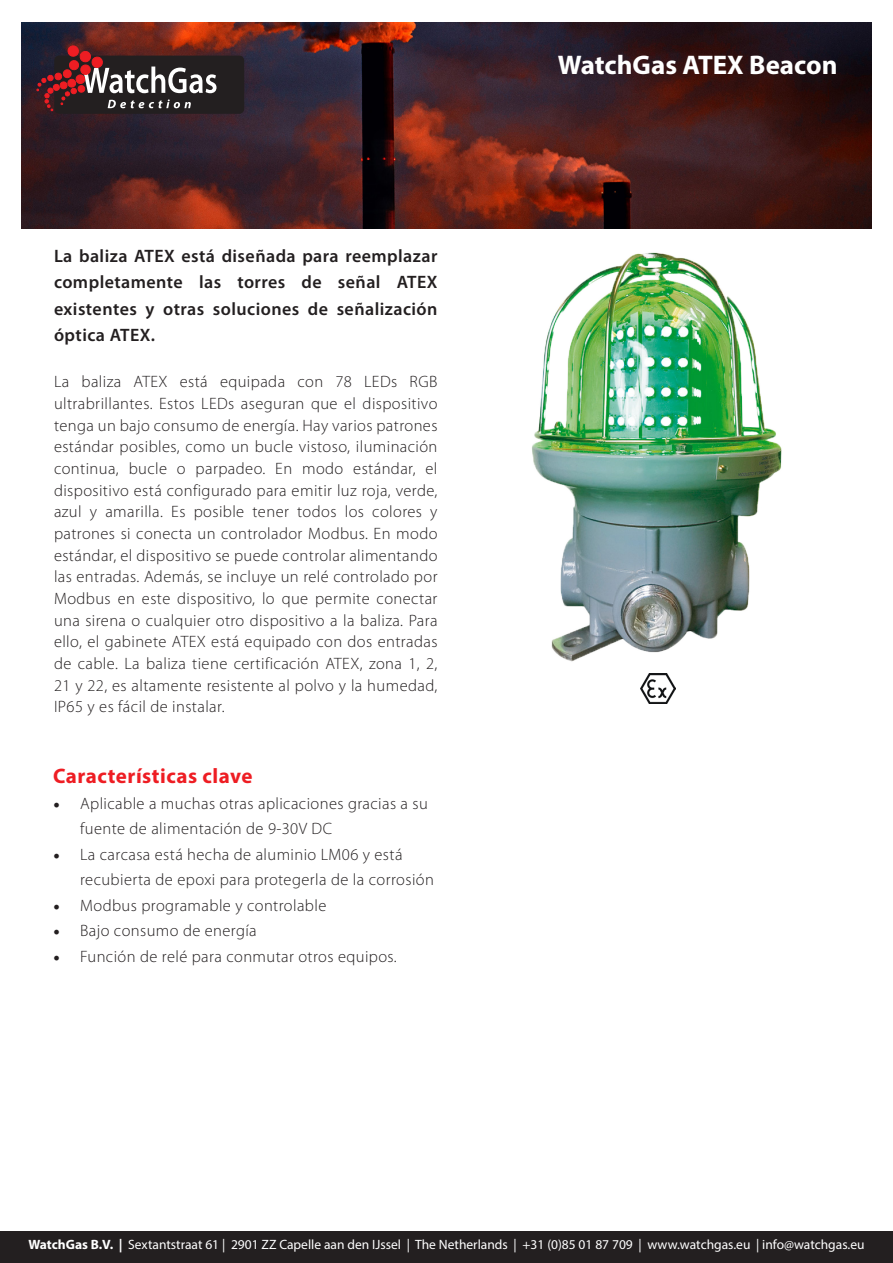
<style>
.page{position:relative;width:893px;height:1263px;background:#fff}
.page>*{position:absolute;margin:0;border:0;box-sizing:border-box;transform-origin:0 0}
.t1{font:700 27px "Myriad Pro";color:#fff}
.t2{font:700 21px "Myriad Pro";letter-spacing:.025em;color:#ee1d23}
.t3{font:600 18px/26.1px "Myriad Pro";letter-spacing:.025em;color:#231f20;text-align:justify}
.t4{font:300 16.5px/21.6px "Myriad Pro";letter-spacing:.025em;color:#231f20}
.t5{font:13.5px "Myriad Pro";color:#fff}
.s1{font-family:"Minion Pro";font-weight:400;font-size:18px}
.s2{font-weight:700}
</style>
<div class="page">
<div style="left:0;top:1231px;width:893px;height:32px;background:#231f20"></div>
<img style="left:22px;top:22px;width:849px;height:207px">
<svg style="left:32px;top:42px;width:234px;height:81px;background:#4c3236"></svg>
<img style="left:532px;top:252px;width:250px;height:410px">
<img style="left:640px;top:673px;width:35px;height:30px">
<p class="t3" style="left:54px;top:243px;width:385px">La baliza ATEX está diseñada para reemplazar completamente las torres de señal ATEX existentes y otras soluciones de señalización óptica ATEX.</p>
<p class="t4" style="left:54px;top:371px;width:385px;text-align:justify">La baliza ATEX está equipada con 78 LEDs RGB ultrabrillantes. Estos LEDs aseguran que el dispositivo tenga un bajo consumo de energía. Hay varios patrones estándar posibles, como un bucle vistoso, iluminación continua, bucle o parpadeo. En modo estándar, el dispositivo está configurado para emitir luz roja, verde, azul y amarilla. Es posible tener todos los colores y patrones si conecta un controlador Modbus. En modo estándar, el dispositivo se puede controlar alimentando las entradas. Además, se incluye un relé controlado por Modbus en este dispositivo, lo que permite conectar una sirena o cualquier otro dispositivo a la baliza. Para ello, el gabinete ATEX está equipado con dos entradas de cable. La baliza tiene certificación ATEX, zona 1, 2, 21 y 22, es altamente resistente al polvo y la humedad, IP65 y es fácil de instalar.</p>
<p class="t2" style="left:53px;top:762px;width:201px">Características clave</p>
<p class="t4" style="left:80px;top:791px;width:349px;line-height:25.5px;text-indent:-27px"><span class="s1">•</span> Aplicable a muchas otras aplicaciones gracias a su fuente de alimentación de 9-30V DC</p>
<p class="t4" style="left:80px;top:842px;width:355px;line-height:25.5px;text-indent:-27px"><span class="s1">•</span> La carcasa está hecha de aluminio LM06 y está recubierta de epoxi para protegerla de la corrosión</p>
<p class="t4" style="left:53px;top:895px;width:275px"><span class="s1">•</span> Modbus programable y controlable</p>
<p class="t4" style="left:53px;top:920px;width:205px"><span class="s1">•</span> Bajo consumo de energía</p>
<p class="t4" style="left:53px;top:946px;width:345px"><span class="s1">•</span> Función de relé para conmutar otros equipos.</p>
<p class="t1" style="left:558px;top:48px;width:281px">WatchGas ATEX Beacon</p>
<p class="t5" style="left:28px;top:1236px;width:838px"><span class="s2">WatchGas B.V. |</span> Sextantstraat 61 | 2901 ZZ Capelle aan den IJssel | The Netherlands | +31 (0)85 01 87 709 | www.watchgas.eu | info@watchgas.eu</p>
</div>
